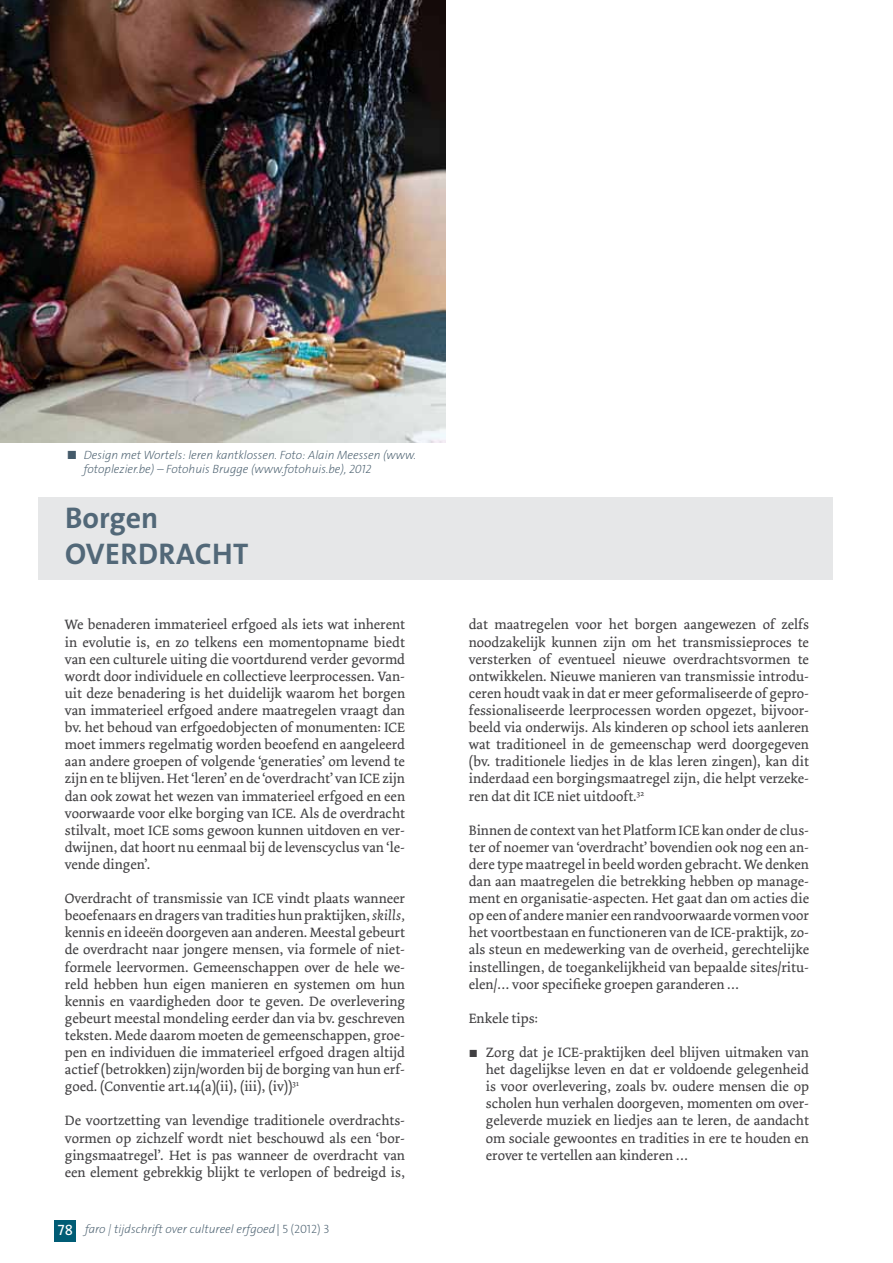
<style>
.page{position:relative;width:893px;height:1263px;background:#fff}
.page>*{position:absolute;margin:0;border:0;box-sizing:border-box;transform-origin:0 0}
.t1{font:30px/36px "The Sans LP7 Bld";color:#526878}
.t2{font:14.25px/17.1px "Dolly";color:#414042;text-align:justify}
.t3{font:12px/14.4px "The Sans LP2 Ex Lig IT";color:#445a6a}
.s1{font-style:italic}
.s2{font-family:"The Sans LP5 Plain";font-size:15px;color:#fff}
.s3{font-family:"The Sans LP3 Lig"}
.s4{font-family:"The Sans LP2 Ex Lig"}
.s5{font-family:"The Sans LP2 Ex Lig IT";font-size:10.5px}
</style>
<div class="page">
<div style="left:39px;top:498px;width:794px;height:82px;background:#e6e7e8"></div>
<div style="left:54px;top:1220px;width:22px;height:22px;background:#005c75"></div>
<img style="left:0;top:0;width:445px;height:442px">
<p class="t3" style="left:84px;top:448px;width:334px;text-indent:-17px">■ Design met Wortels: leren kantklossen. Foto: Alain Meessen (www. fotoplezier.be) – Fotohuis Brugge (www.fotohuis.be), 2012</p>
<h1 class="t1" style="left:65px;top:500px;width:95px">BORGEN<br>OVERDRACHT</h1>
<p class="t2" style="left:65px;top:616px;width:342px">We benaderen immaterieel erfgoed als iets wat inherent in evolutie is, en zo telkens een momentopname biedt van een culturele uiting die voortdurend verder gevormd wordt door individuele en collectieve leerprocessen. Van&shy;uit deze benadering is het duidelijk waarom het borgen van immaterieel erfgoed andere maatregelen vraagt dan bv. het behoud van erfgoedobjecten of monumenten: ICE moet immers regelmatig worden beoefend en aangeleerd aan andere groepen of volgende ‘generaties’ om levend te zijn en te blijven. Het ‘leren’ en de ‘overdracht’ van ICE zijn dan ook zowat het wezen van immaterieel erfgoed en een voorwaarde voor elke borging van ICE. Als de overdracht stilvalt, moet ICE soms gewoon kunnen uitdoven en ver&shy;dwijnen, dat hoort nu eenmaal bij de levenscyclus van ‘le&shy;vende dingen’.</p>
<p class="t2" style="left:65px;top:890px;width:342px">Overdracht of transmissie van ICE vindt plaats wanneer beoefenaars en dragers van tradities hun praktijken, <span class="s1">skills, </span>kennis en ideeën doorgeven aan anderen. Meestal gebeurt de overdracht naar jongere mensen, via formele of niet&shy;formele leervormen. Gemeenschappen over de hele we&shy;reld hebben hun eigen manieren en systemen om hun kennis en vaardigheden door te geven. De overlevering gebeurt meestal mondeling eerder dan via bv. geschreven teksten. Mede daarom moeten de gemeenschappen, groe&shy;pen en individuen die immaterieel erfgoed dragen altijd actief (betrokken) zijn/worden bij de borging van hun erf&shy;goed. (Conventie art.14(a)(ii), (iii), (iv))<sup>31</sup></p>
<p class="t2" style="left:65px;top:1112px;width:342px">De voortzetting van levendige traditionele overdrachts&shy;vormen op zichzelf wordt niet beschouwd als een ‘bor&shy;gingsmaatregel’. Het is pas wanneer de overdracht van een element gebrekkig blijkt te verlopen of bedreigd is,</p>
<p class="t3" style="left:58px;top:1222px;width:273px"><span class="s2">78</span> faro | tijdschrift over cultureel erfgoed<span class="s3">|</span> <span class="s4">5 (2012) 3</span></p>
<p class="t2" style="left:469px;top:616px;width:342px">dat maatregelen voor het borgen aangewezen of zelfs noodzakelijk kunnen zijn om het transmissieproces te versterken of eventueel nieuwe overdrachtsvormen te ontwikkelen. Nieuwe manieren van transmissie introdu&shy;ceren houdt vaak in dat er meer geformaliseerde of gepro&shy;fessionaliseerde leerprocessen worden opgezet, bijvoor&shy;beeld via onderwijs. Als kinderen op school iets aanleren wat traditioneel in de gemeenschap werd doorgegeven (bv. traditionele liedjes in de klas leren zingen), kan dit inderdaad een borgingsmaatregel zijn, die helpt verzeke&shy;ren dat dit ICE niet uitdooft.<sup>32</sup></p>
<p class="t2" style="left:469px;top:822px;width:342px">Binnen de context van het Platform ICE kan onder de clus&shy;ter of noemer van ‘overdracht’ bovendien ook nog een an&shy;dere type maatregel in beeld worden gebracht. We denken dan aan maatregelen die betrekking hebben op manage&shy;ment en organisatie-aspecten. Het gaat dan om acties die op een of andere manier een randvoorwaarde vormen voor het voortbestaan en functioneren van de ICE-praktijk, zo&shy;als steun en medewerking van de overheid, gerechtelijke instellingen, de toegankelijkheid van bepaalde sites/ritu&shy;elen/… voor specifieke groepen garanderen …</p>
<p class="t2" style="left:469px;top:1010px;width:71px">Enkele tips:</p>
<p class="t2" style="left:486px;top:1044px;width:325px;text-indent:-17px"><span class="s5">■</span> Zorg dat je ICE-praktijken deel blijven uitmaken van het dagelijkse leven en dat er voldoende gelegenheid is voor overlevering, zoals bv. oudere mensen die op scholen hun verhalen doorgeven, momenten om over&shy;geleverde muziek en liedjes aan te leren, de aandacht om sociale gewoontes en tradities in ere te houden en erover te vertellen aan kinderen …</p>
</div>
